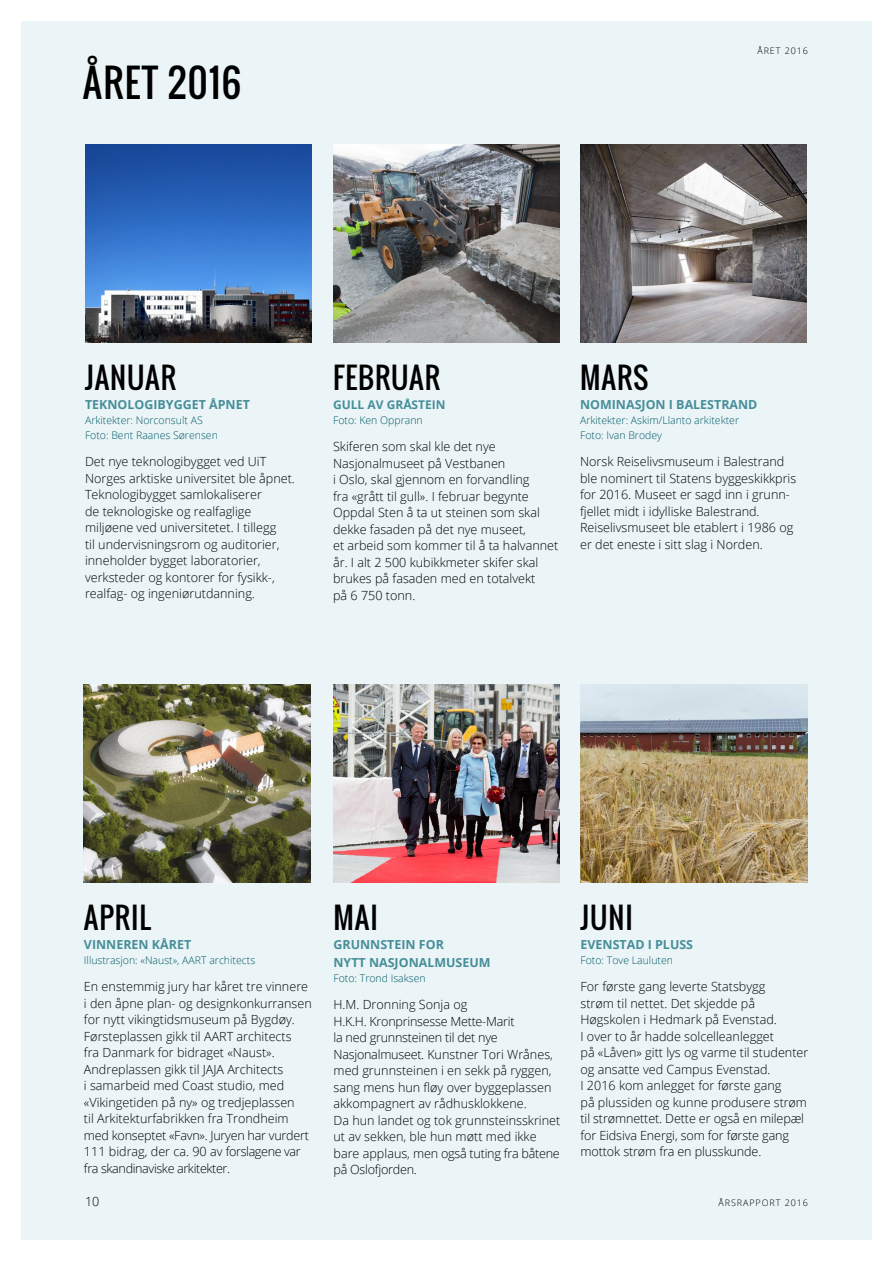
<style>
.page{position:relative;width:893px;height:1263px;background:#fff}
.page>*{position:absolute;margin:0;border:0;box-sizing:border-box;transform-origin:0 0}
.t1{font:37.5px "Oswald";letter-spacing:.03em;color:#000}
.t2{font:28.5px "Oswald";letter-spacing:.03em;color:#000}
.t3{font:300 12.6px/16.5px "Open Sans";color:#000}
.t4{font:700 12.45px/18px "Open Sans";color:#468e99}
.t5{font:700 12px "Open Sans";color:#468e99}
.t6{font:300 10.5px/15px "Open Sans";color:#005864}
.t7{font:300 9px "Open Sans";letter-spacing:.1em;color:#000}
</style>
<div class="page">
<div style="left:21px;top:21px;width:851px;height:1218px;background:#ebf5f7"></div>
<img style="left:85px;top:144px;width:227px;height:198px">
<img style="left:84px;top:684px;width:227px;height:198px">
<img style="left:580px;top:144px;width:227px;height:198px">
<img style="left:333px;top:144px;width:227px;height:198px">
<img style="left:333px;top:684px;width:227px;height:198px">
<img style="left:580px;top:684px;width:227px;height:198px">
<h1 class="t1" style="left:83px;top:54px;width:160px">ÅRET 2016</h1>
<p class="t7" style="left:757px;top:45px;width:52px">ÅRET 2016</p>
<h2 class="t2" style="left:85px;top:356px;width:93px">JANUAR</h2>
<p class="t4" style="left:85px;top:395px;width:166px">TEKNOLOGIBYGGET ÅPNET</p>
<p class="t6" style="left:85px;top:413px;width:134px">Arkitekter: Norconsult AS<br>Foto: Bent Raanes Sørensen</p>
<p class="t3" style="left:85px;top:453px;width:211px">Det nye teknologibygget ved UiT Norges arktiske universitet ble åpnet.<br>Teknologibygget samlokaliserer<br>de teknologiske og realfaglige miljøene ved universitetet. I tillegg<br>til undervisningsrom og auditorier, inneholder bygget laboratorier, verksteder og kontorer for fysikk-, realfag- og ingeniørutdanning.</p>
<h2 class="t2" style="left:333px;top:356px;width:109px">FEBRUAR</h2>
<p class="t5" style="left:333px;top:396px;width:114px">GULL AV GRÅSTEIN</p>
<p class="t6" style="left:333px;top:413px;width:91px">Foto: Ken Opprann</p>
<p class="t3" style="left:333px;top:438px;width:227px">Skiferen som skal kle det nye<br>Nasjonalmuseet på Vestbanen<br>i Oslo, skal gjennom en forvandling<br>fra «grått til gull». I februar begynte<br>Oppdal Sten å ta ut steinen som skal dekke fasaden på det nye museet,<br>et arbeid som kommer til å ta halvannet år. I alt 2 500 kubikkmeter skifer skal brukes på fasaden med en totalvekt<br>på 6 750 tonn.</p>
<h2 class="t2" style="left:580px;top:356px;width:70px">MARS</h2>
<p class="t4" style="left:580px;top:395px;width:179px">NOMINASJON I BALESTRAND</p>
<p class="t6" style="left:580px;top:413px;width:161px">Arkitekter: Askim/Llanto arkitekter<br>Foto: Ivan Brodey</p>
<p class="t3" style="left:580px;top:453px;width:218px">Norsk Reiselivsmuseum i Balestrand ble nominert til Statens byggeskikkpris for 2016. Museet er sagd inn i grunn&shy;fjellet midt i idylliske Balestrand.<br>Reiselivsmuseet ble etablert i 1986 og er det eneste i sitt slag i Norden.</p>
<h2 class="t2" style="left:84px;top:896px;width:69px">APRIL</h2>
<p class="t4" style="left:84px;top:935px;width:109px">VINNEREN KÅRET</p>
<p class="t6" style="left:84px;top:952px;width:173px">Illustrasjon: «Naust», AART architects</p>
<p class="t3" style="left:84px;top:978px;width:229px">En enstemmig jury har kåret tre vinnere i den åpne plan- og designkonkurransen for nytt vikingtidsmuseum på Bygdøy.<br>Førsteplassen gikk til AART architects<br>fra Danmark for bidraget «Naust».<br>Andreplassen gikk til JAJA Architects<br>i samarbeid med Coast studio, med «Vikingetiden på ny» og tredjeplassen<br>til Arkitekturfabrikken fra Trondheim med konseptet «Favn». Juryen har vurdert 111 bidrag, der ca. 90 av forslagene var fra skandinaviske arkitekter.</p>
<h2 class="t2" style="left:334px;top:896px;width:46px">MAI</h2>
<p class="t4" style="left:334px;top:935px;width:159px">GRUNNSTEIN FOR<br>NYTT NASJONALMUSEUM</p>
<p class="t6" style="left:334px;top:971px;width:94px">Foto: Trond Isaksen</p>
<p class="t3" style="left:334px;top:996px;width:228px">H.M. Dronning Sonja og<br>H.K.H. Kronprinsesse Mette-Marit<br>la ned grunnsteinen til det nye Nasjonalmuseet. Kunstner Tori Wrånes, med grunnsteinen i en sekk på ryggen, sang mens hun fløy over byggeplassen akkompagnert av rådhusklokkene.<br>Da hun landet og tok grunnsteinsskrinet ut av sekken, ble hun møtt med ikke bare applaus, men også tuting fra båtene på Oslofjorden.</p>
<h2 class="t2" style="left:580px;top:896px;width:54px">JUNI</h2>
<p class="t4" style="left:580px;top:935px;width:114px">EVENSTAD I PLUSS</p>
<p class="t6" style="left:580px;top:953px;width:94px">Foto: Tove Lauluten</p>
<p class="t3" style="left:580px;top:978px;width:229px">For første gang leverte Statsbygg<br>strøm til nettet. Det skjedde på Høgskolen i Hedmark på Evenstad.<br>I over to år hadde solcelleanlegget<br>på «Låven» gitt lys og varme til studenter og ansatte ved Campus Evenstad.<br>I 2016 kom anlegget for første gang<br>på plussiden og kunne produsere strøm til strømnettet. Dette er også en milepæl for Eidsiva Energi, som for første gang mottok strøm fra en plusskunde.</p>
<p class="t3" style="left:85px;top:1193px;width:16px">10</p>
<p class="t7" style="left:719px;top:1197px;width:91px">ÅRSRAPPORT 2016</p>
</div>
